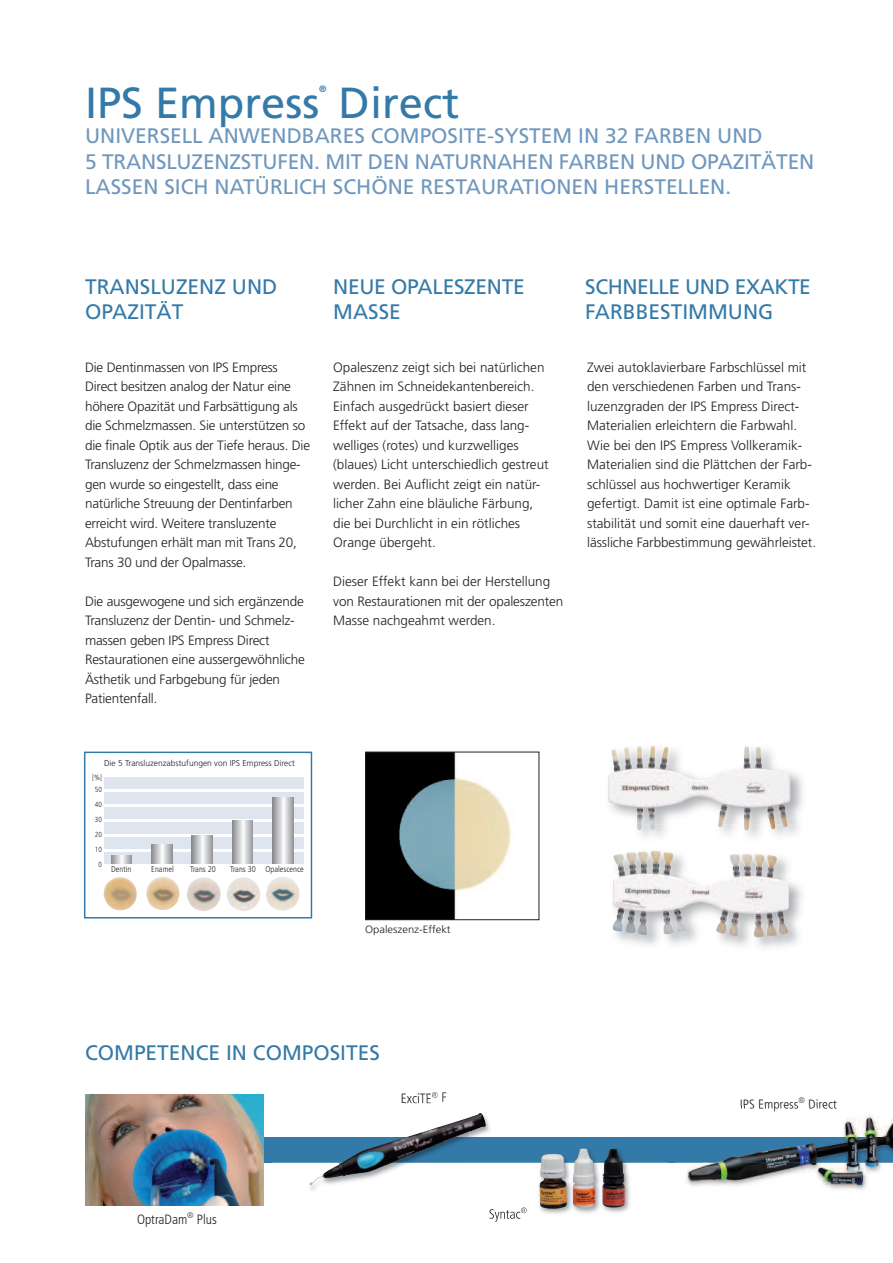
<style>
.page{position:relative;width:893px;height:1263px;background:#fff}
.page>*{position:absolute;margin:0;border:0;box-sizing:border-box;transform-origin:0 0}
.t1{font:43.5px "Frutiger";color:#347aa8}
.t2{font:21px/25.2px "Frutiger";color:#6f97bd}
.t3{font:21px/25.2px "Frutiger";color:#347aa8}
.t4{font:21px/25.2px "Frutiger";letter-spacing:-.02em;color:#347aa8}
.t5{font:300 13.5px/19.5px "Frutiger";color:#231f20}
.t6{font:300 condensed 13.5px "Frutiger";color:#231f20}
.t7{font:300 10.5px "Frutiger";color:#231f20;scale:1.07 1}
.t8{font:700 9.15px "Frutiger";color:#347aa8}
.t9{font:300 8.4px "Frutiger";color:#231f20}
.t10{font:300 condensed 8.4px "Frutiger";color:#231f20}
.t11{font:300 condensed 7.35px/15px "Frutiger";color:#231f20;text-align:center}
</style>
<div class="page">
<img style="left:367px;top:754px;width:144px;height:164px">
<div style="left:365px;top:752px;width:174px;height:168px;border:1px solid #231f20"></div>
<div style="left:84px;top:751px;width:228px;height:167px;border:2px solid #347aa8"></div>
<img style="left:104px;top:877px;width:33px;height:33px">
<img style="left:146px;top:877px;width:34px;height:33px">
<img style="left:187px;top:877px;width:34px;height:34px">
<img style="left:227px;top:877px;width:33px;height:34px">
<img style="left:266px;top:877px;width:33px;height:34px">
<div style="left:104px;top:777px;width:200px;height:12px;background:#dee5ef"></div>
<div style="left:104px;top:792px;width:200px;height:12px;background:#dee5ef"></div>
<div style="left:104px;top:807px;width:200px;height:12px;background:#dee5ef"></div>
<div style="left:104px;top:822px;width:200px;height:12px;background:#dee5ef"></div>
<div style="left:104px;top:837px;width:200px;height:12px;background:#dee5ef"></div>
<div style="left:104px;top:852px;width:200px;height:12px;background:#dee5ef"></div>
<svg style="left:111px;top:856px;width:21px;height:8px"></svg>
<svg style="left:151px;top:844px;width:21px;height:20px"></svg>
<svg style="left:192px;top:836px;width:20px;height:28px"></svg>
<svg style="left:232px;top:820px;width:21px;height:44px"></svg>
<svg style="left:273px;top:798px;width:20px;height:66px"></svg>
<img style="left:85px;top:1095px;width:179px;height:110px">
<img style="left:272px;top:1162px;width:45px;height:29px">
<img style="left:269px;top:1137px;width:40px;height:25px">
<img style="left:407px;top:1094px;width:24px;height:9px">
<svg style="left:432px;top:1092px;width:14px;height:10px"></svg>
<img style="left:309px;top:1117px;width:161px;height:68px">
<img style="left:489px;top:1162px;width:179px;height:57px">
<div style="left:540px;top:1137px;width:128px;height:25px;background:#347aa8"></div>
<img style="left:490px;top:1209px;width:30px;height:13px">
<svg style="left:521px;top:1207px;width:6px;height:6px"></svg>
<img style="left:470px;top:1117px;width:20px;height:20px">
<img style="left:470px;top:1137px;width:70px;height:51px">
<img style="left:470px;top:1113px;width:16px;height:19px">
<img style="left:540px;top:1148px;width:85px;height:61px">
<img style="left:675px;top:1137px;width:31px;height:25px">
<img style="left:741px;top:1106px;width:57px;height:5px">
<img style="left:809px;top:1106px;width:27px;height:2px">
<img style="left:682px;top:1162px;width:211px;height:28px">
<img style="left:843px;top:1114px;width:50px;height:23px">
<img style="left:706px;top:1137px;width:187px;height:25px">
<img style="left:608px;top:745px;width:195px;height:79px">
<img style="left:608px;top:747px;width:23px;height:33px">
<img style="left:612px;top:824px;width:190px;height:124px">
<img style="left:637px;top:824px;width:150px;height:6px">
<img style="left:613px;top:850px;width:176px;height:66px">
<p class="t8" style="left:319px;top:85px;width:9px">®</p>
<h2 class="t2" style="left:85px;top:125px;width:731px">UNIVERSELL ANWENDBARES COMPOSITE-SYSTEM IN 32 FARBEN UND<br>5 TRANSLUZENZSTUFEN. MIT DEN NATURNAHEN FARBEN UND OPAZITÄTEN<br>LASSEN SICH NATÜRLICH SCHÖNE RESTAURATIONEN HERSTELLEN.</h2>
<h1 class="t1" style="left:85px;top:85px;width:376px">IPS Empress Direct</h1>
<h2 class="t3" style="left:85px;top:276px;width:194px">TRANSLUZENZ UND<br>OPAZITÄT</h2>
<h2 class="t4" style="left:585px;top:276px;width:227px">SCHNELLE UND EXAKTE<br>FARBBESTIMMUNG</h2>
<h2 class="t3" style="left:333px;top:276px;width:193px">NEUE OPALESZENTE<br>MASSE</h2>
<p class="t5" style="left:85px;top:358px;width:227px">Die Dentinmassen von IPS Empress Direct besitzen analog der Natur eine höhere Opazität und Farbsättigung als die Schmelzmassen. Sie unterstützen so die finale Optik aus der Tiefe heraus. Die Transluzenz der Schmelzmassen hinge&shy;gen wurde so eingestellt, dass eine natürliche Streuung der Dentinfarben erreicht wird. Weitere transluzente Abstufungen erhält man mit Trans 20, Trans 30 und der Opalmasse.</p>
<p class="t5" style="left:85px;top:592px;width:221px">Die ausgewogene und sich ergänzende Transluzenz der Dentin- und Schmelz&shy;massen geben IPS Empress Direct Restaurationen eine aussergewöhnliche Ästhetik und Farbgebung für jeden Patientenfall.</p>
<p class="t9" style="left:104px;top:760px;width:193px">Die 5 Transluzenzabstufungen von IPS Empress Direct</p>
<p class="t11" style="left:92px;top:770px;width:11px">[%]</p>
<p class="t11" style="left:95px;top:798px;width:9px">40<br>30<br>20<br>10<br>0</p>
<p class="t11" style="left:95px;top:783px;width:9px">50</p>
<p class="t10" style="left:111px;top:866px;width:22px">Dentin</p>
<p class="t10" style="left:151px;top:866px;width:24px">Enamel</p>
<p class="t10" style="left:190px;top:866px;width:27px">Trans 20</p>
<p class="t10" style="left:230px;top:866px;width:75px">Trans 30 Opalescence</p>
<p class="t5" style="left:333px;top:358px;width:217px">Opaleszenz zeigt sich bei natürlichen Zähnen im Schneidekantenbereich.<br>Einfach ausgedrückt basiert dieser Effekt auf der Tatsache, dass lang&shy;welliges (rotes) und kurzwelliges (blaues) Licht unterschiedlich gestreut werden. Bei Auflicht zeigt ein natür&shy;licher Zahn eine bläuliche Färbung, die bei Durchlicht in ein rötliches Orange übergeht.</p>
<p class="t5" style="left:333px;top:573px;width:232px">Dieser Effekt kann bei der Herstellung von Restaurationen mit der opaleszenten<br>Masse nachgeahmt werden.</p>
<p class="t7" style="left:365px;top:925px;width:81px">Opaleszenz-Effekt</p>
<p class="t5" style="left:587px;top:358px;width:230px">Zwei autoklavierbare Farbschlüssel mit den verschiedenen Farben und Trans&shy;luzenzgraden der IPS Empress Direct-Materialien erleichtern die Farbwahl.<br>Wie bei den IPS Empress Vollkeramik-Materialien sind die Plättchen der Farb&shy;schlüssel aus hochwertiger Keramik gefertigt. Damit ist eine optimale Farb&shy;stabilität und somit eine dauerhaft ver&shy;lässliche Farbbestimmung gewährleistet.</p>
<h2 class="t3" style="left:85px;top:1041px;width:296px">COMPETENCE IN COMPOSITES</h2>
<p class="t6" style="left:401px;top:1093px;width:47px">ExciTE<sup>®</sup> F</p>
<p class="t6" style="left:137px;top:1214px;width:81px">OptraDam<sup>®</sup> Plus</p>
<p class="t6" style="left:740px;top:1098px;width:98px">IPS Empress<sup>®</sup> Direct</p>
</div>
